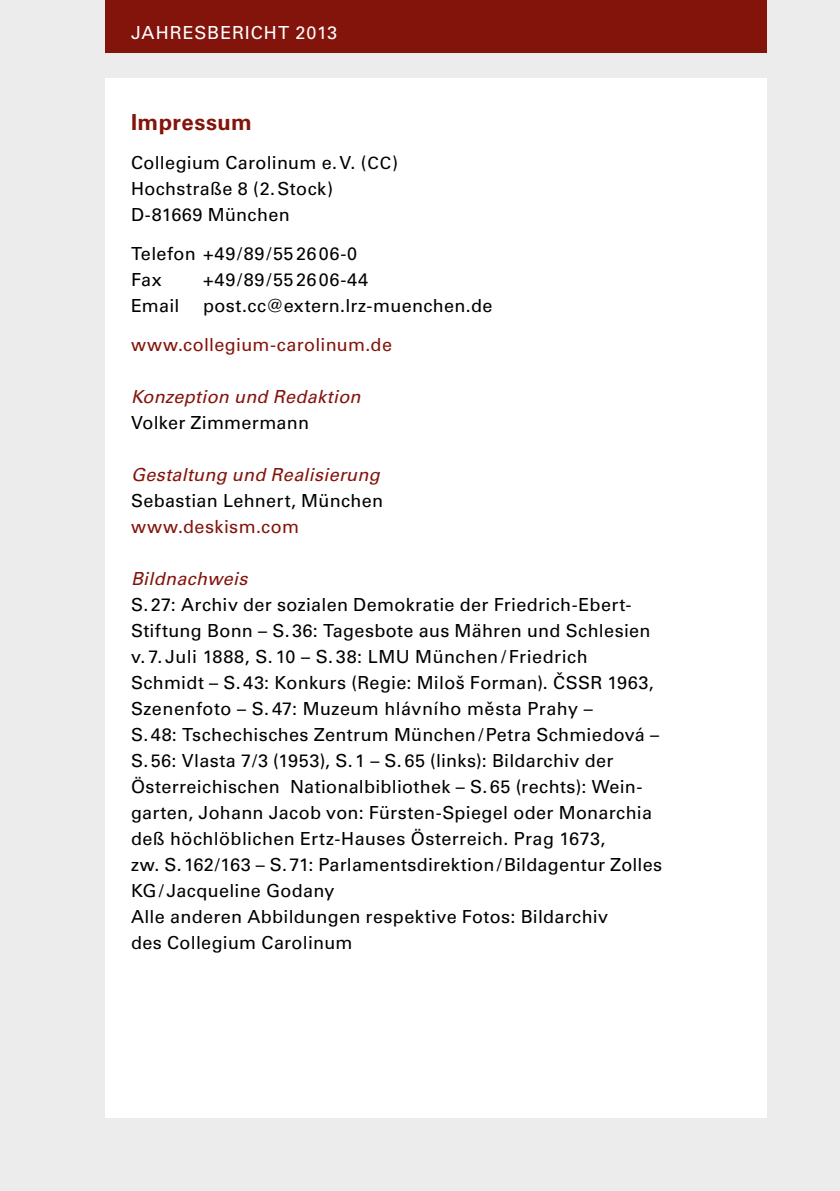
<style>
.page{position:relative;width:840px;height:1191px;background:#fff}
.page>*{position:absolute;margin:0;border:0;box-sizing:border-box;transform-origin:0 0}
.t1{font:700 22px "Univers LT Pro 65";letter-spacing:.02em;color:#83140b}
.t2{font:18px/26px "Univers LT Pro 55 Roman";letter-spacing:.02em;color:#000}
.t3{font:italic 18px "Univers LT Pro 55";letter-spacing:.015em;color:#83140b}
.t4{font:18px "Univers LT Pro 55 Roman";letter-spacing:.025em;color:#83140b}
.t5{font:18px "Univers LT Pro 55 Roman";letter-spacing:.055em;color:#fff}
.s1{font-size:17px}
</style>
<div class="page">
<div style="left:0;top:0;width:839px;height:1191px;background:#ececed"></div>
<div style="left:105px;top:0;width:660px;height:52px;background:#83140b"></div>
<div style="left:105px;top:78px;width:660px;height:1039px;background:#fff"></div>
<p class="t5" style="left:131px;top:22px;width:207px">JaHrESBEriCHt 2013</p>
<p class="t1" style="left:131px;top:109px;width:122px">Impressum</p>
<p class="t2" style="left:131px;top:150px;width:268px">Collegium Carolinum e. V. ( <span class="s1">CC</span> )<br>Hochstraße 8 ( 2. Stock ) d-81669 München</p>
<p class="t2" style="left:131px;top:241px;width:228px">telefon + 49 / 89 / 55 26 06 - 0<br>Fax</p>
<p class="t2" style="left:203px;top:267px;width:166px">+ 49 / 89 / 55 26 06 - 44</p>
<p class="t2" style="left:131px;top:293px;width:50px">Email</p>
<p class="t2" style="left:203px;top:293px;width:291px">post.cc@extern.lrz-muenchen.de</p>
<p class="t4" style="left:131px;top:334px;width:262px">www.collegium-carolinum.de</p>
<p class="t3" style="left:131px;top:386px;width:231px">Konzeption und Redaktion</p>
<p class="t2" style="left:131px;top:410px;width:179px">Volker Zimmermann</p>
<p class="t3" style="left:131px;top:464px;width:250px">Gestaltung und Realisierung</p>
<p class="t2" style="left:131px;top:488px;width:253px">Sebastian lehnert, München</p>
<p class="t4" style="left:131px;top:516px;width:169px">www.deskism.com</p>
<p class="t3" style="left:131px;top:568px;width:118px">Bildnachweis</p>
<p class="t2" style="left:131px;top:592px;width:532px">S. 27: archiv der sozialen demokratie der Friedrich-Ebert-Stiftung Bonn – S. 36: tagesbote aus Mähren und Schlesien v. 7. Juli 1888, S. 10 – S. 38: lMU München / Friedrich Schmidt – S. 43: Konkurs (regie: Miloš Forman). ČSSr 1963, Szenenfoto – S. 47: Muzeum hlávního města Prahy –<br>S. 48: tschechisches Zentrum München / Petra Schmiedová – S. 56: Vlasta 7 / 3 (1953), S. 1 – S. 65 (links): Bildarchiv der Öster reichischen Nationalbibliothek – S. 65 (rechts): Wein&shy;garten, Johann Jacob von: Fürsten-Spiegel oder Monarchia deß höch löblichen Ertz-Hauses Österreich. Prag 1673,<br>zw. S. 162 / 163 – S. 71: Parlamentsdirektion / Bildagentur Zolles KG / Jacqueline Godany<br>alle anderen abbildungen respektive Fotos: Bildarchiv<br>des Collegium Carolinum</p>
</div>
